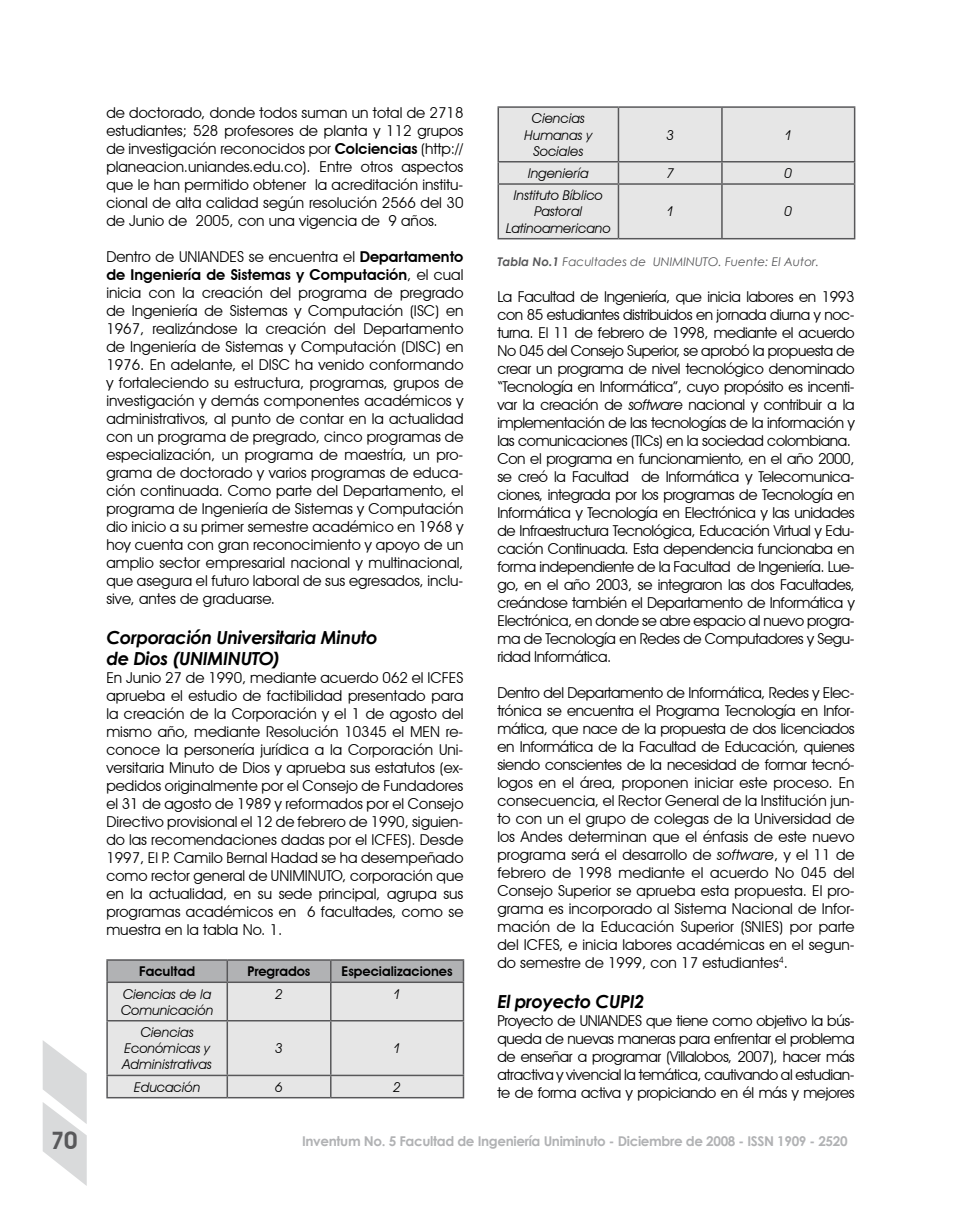
<style>
.page{position:relative;width:961px;height:1231px;background:#fff}
.page>*{position:absolute;margin:0;border:0;box-sizing:border-box;transform-origin:0 0}
.t1{font:600 24px "Avant Garde IT Cby BT";color:#58585a}
.t2{font:italic 700 18px/21.6px "Century Gothic";letter-spacing:-.025em;color:#000}
.t3{font:15px/18px "Avant Garde IT Cby BT";letter-spacing:-.025em;color:#000;text-align:justify}
.t4{font:italic 13.5px/16.2px "Avant Garde IT Cby BT";color:#000;text-align:center}
.t5{font:700 13.5px "Century Gothic";letter-spacing:-.025em;color:#b1b2b4}
.t6{font:600 13.5px "Avant Garde IT Cby BT";color:#000}
.t7{font:italic 12px "Century Gothic";color:#58585a}
.s1{font-weight:600}
.s2{font-weight:700}
.s3{font-style:italic}
</style>
<div class="page">
<svg style="left:43px;top:1040px;width:44px;height:146px"></svg>
<hr style="left:106px;top:959px;width:121px;height:1px;background:#58585a">
<hr style="left:106px;top:960px;width:2px;height:21px;background:#58585a">
<hr style="left:227px;top:959px;width:104px;height:1px;background:#58585a">
<hr style="left:331px;top:959px;width:133px;height:1px;background:#58585a">
<hr style="left:106px;top:981px;width:121px;height:2px;background:#58585a">
<hr style="left:106px;top:983px;width:2px;height:37px;background:#58585a">
<hr style="left:106px;top:1020px;width:121px;height:1px;background:#58585a">
<hr style="left:106px;top:1021px;width:2px;height:53px;background:#58585a">
<hr style="left:106px;top:1074px;width:121px;height:2px;background:#58585a">
<hr style="left:106px;top:1076px;width:2px;height:21px;background:#58585a">
<svg style="left:107px;top:960px;width:357px;height:137px;background:#d6d6d6"></svg>
<hr style="left:106px;top:1097px;width:121px;height:1px;background:#58585a">
<hr style="left:227px;top:1097px;width:104px;height:1px;background:#58585a">
<hr style="left:331px;top:1097px;width:133px;height:1px;background:#58585a">
<hr style="left:497px;top:106px;width:121px;height:2px;background:#58585a">
<hr style="left:497px;top:108px;width:2px;height:53px;background:#58585a">
<hr style="left:618px;top:106px;width:104px;height:2px;background:#58585a">
<hr style="left:722px;top:106px;width:133px;height:2px;background:#58585a">
<hr style="left:853px;top:108px;width:2px;height:53px;background:#58585a">
<hr style="left:497px;top:161px;width:121px;height:1px;background:#58585a">
<hr style="left:497px;top:162px;width:2px;height:21px;background:#58585a">
<hr style="left:722px;top:161px;width:133px;height:1px;background:#58585a">
<div style="left:498px;top:107px;width:356px;height:131px;background:#e6e6e6"></div>
<hr style="left:853px;top:162px;width:2px;height:21px;background:#58585a">
<hr style="left:497px;top:183px;width:121px;height:2px;background:#58585a">
<hr style="left:497px;top:185px;width:2px;height:53px;background:#58585a">
<hr style="left:618px;top:183px;width:104px;height:2px;background:#58585a">
<hr style="left:617px;top:185px;width:2px;height:53px;background:#58585a">
<hr style="left:722px;top:183px;width:133px;height:2px;background:#58585a">
<hr style="left:721px;top:185px;width:1px;height:53px;background:#58585a">
<hr style="left:853px;top:185px;width:2px;height:53px;background:#58585a">
<hr style="left:497px;top:238px;width:121px;height:1px;background:#58585a">
<hr style="left:618px;top:238px;width:104px;height:1px;background:#58585a">
<hr style="left:722px;top:238px;width:133px;height:1px;background:#58585a">
<p class="t3" style="left:106px;top:103px;width:358px">de doctorado, donde todos suman un total de 2718 estudiantes; 528 profesores de planta y 112 grupos de investigación reconocidos por <span class="s1">Colciencias</span> (http:// planeacion.uniandes.edu.co). Entre otros aspectos que le han permitido obtener la acreditación institu&shy;cional de alta calidad según resolución 2566 del 30 de Junio de 2005, con una vigencia de 9 años.</p>
<p class="t3" style="left:106px;top:247px;width:358px">Dentro de UNIANDES se encuentra el <span class="s1">Departamento de Ingeniería de Sistemas y Computación</span>, el cual inicia con la creación del programa de pregrado de Ingeniería de Sistemas y Computación (ISC) en 1967, realizándose la creación del Departamento de Ingeniería de Sistemas y Computación (DISC) en 1976. En adelante, el DISC ha venido conformando y fortaleciendo su estructura, programas, grupos de investigación y demás componentes académicos y administrativos, al punto de contar en la actualidad con un programa de pregrado, cinco programas de especialización, un programa de maestría, un pro&shy;grama de doctorado y varios programas de educa&shy;ción continuada. Como parte del Departamento, el programa de Ingeniería de Sistemas y Computación dio inicio a su primer semestre académico en 1968 y hoy cuenta con gran reconocimiento y apoyo de un amplio sector empresarial nacional y multinacional, que asegura el futuro laboral de sus egresados, inclu&shy;sive, antes de graduarse.</p>
<p class="t2" style="left:106px;top:625px;width:273px">Corporación Universitaria Minuto de Dios (UNIMINUTO)</p>
<p class="t3" style="left:106px;top:668px;width:358px">En Junio 27 de 1990, mediante acuerdo 062 el ICFES aprueba el estudio de factibilidad presentado para la creación de la Corporación y el 1 de agosto del mismo año, mediante Resolución 10345 el MEN re&shy;conoce la personería jurídica a la Corporación Uni&shy;versitaria Minuto de Dios y aprueba sus estatutos (ex&shy;pedidos originalmente por el Consejo de Fundadores el 31 de agosto de 1989 y reformados por el Consejo Directivo provisional el 12 de febrero de 1990, siguien&shy;do las recomendaciones dadas por el ICFES). Desde 1997, El P. Camilo Bernal Hadad se ha desempeñado como rector general de UNIMINUTO, corporación que en la actualidad, en su sede principal, agrupa sus programas académicos en 6 facultades, como se muestra en la tabla No. 1.</p>
<p class="t6" style="left:139px;top:963px;width:57px">Facultad</p>
<p class="t6" style="left:247px;top:963px;width:64px">Pregrados</p>
<p class="t6" style="left:341px;top:963px;width:112px">Especializaciones</p>
<p class="t4" style="left:121px;top:985px;width:94px;text-align:left">Ciencias de la<br>Comunicación</p>
<p class="t4" style="left:275px;top:985px;width:9px">2</p>
<p class="t4" style="left:393px;top:985px;width:9px">1</p>
<p class="t4" style="left:122px;top:1024px;width:91px">Ciencias<br>Económicas y<br>Administrativas</p>
<p class="t4" style="left:275px;top:1040px;width:9px">3</p>
<p class="t4" style="left:393px;top:1040px;width:9px">1</p>
<p class="t4" style="left:134px;top:1078px;width:68px">Educación</p>
<p class="t4" style="left:275px;top:1078px;width:9px">6</p>
<p class="t4" style="left:393px;top:1078px;width:9px">2</p>
<p class="t4" style="left:524px;top:110px;width:69px">Ciencias<br>Humanas y<br>Sociales</p>
<p class="t4" style="left:666px;top:126px;width:9px">3</p>
<p class="t4" style="left:784px;top:126px;width:9px">1</p>
<p class="t4" style="left:528px;top:165px;width:62px">Ingeniería</p>
<p class="t4" style="left:666px;top:165px;width:9px">7</p>
<p class="t4" style="left:784px;top:165px;width:9px">0</p>
<p class="t4" style="left:506px;top:187px;width:106px">Instituto Bíblico<br>Pastoral<br>Latinoamericano</p>
<p class="t4" style="left:666px;top:203px;width:9px">1</p>
<p class="t4" style="left:784px;top:203px;width:9px">0</p>
<p class="t7" style="left:497px;top:253px;width:323px"><span class="s2">Tabla No.1</span> Facultades de UNIMINUTO. Fuente: El Autor.</p>
<p class="t3" style="left:497px;top:287px;width:359px;text-align:left">La Facultad de Ingeniería, que inicia labores en 1993 con 85 estudiantes distribuidos en jornada diurna y noc&shy;turna. El 11 de febrero de 1998, mediante el acuerdo No 045 del Consejo Superior, se aprobó la propuesta de crear un programa de nivel tecnológico denominado “Tecnología en Informática”, cuyo propósito es incenti&shy;var la creación de <span class="s3">software</span> nacional y contribuir a la implementación de las tecnologías de la información y las comunicaciones (TICs) en la sociedad colombiana.<br>Con el programa en funcionamiento, en el año 2000, se creó la Facultad de Informática y Telecomunica&shy;ciones, integrada por los programas de Tecnología en Informática y Tecnología en Electrónica y las unidades de Infraestructura Tecnológica, Educación Virtual y Edu&shy;cación Continuada. Esta dependencia funcionaba en forma independiente de la Facultad de Ingeniería. Lue&shy;go, en el año 2003, se integraron las dos Facultades, creándose también el Departamento de Informática y Electrónica, en donde se abre espacio al nuevo progra&shy;ma de Tecnología en Redes de Computadores y Segu&shy;ridad Informática.</p>
<p class="t3" style="left:497px;top:683px;width:358px">Dentro del Departamento de Informática, Redes y Elec&shy;trónica se encuentra el Programa Tecnología en Infor&shy;mática, que nace de la propuesta de dos licenciados en Informática de la Facultad de Educación, quienes siendo conscientes de la necesidad de formar tecnó&shy;logos en el área, proponen iniciar este proceso. En consecuencia, el Rector General de la Institución jun&shy;to con un el grupo de colegas de la Universidad de los Andes determinan que el énfasis de este nuevo programa será el desarrollo de <span class="s3">software</span>, y el 11 de febrero de 1998 mediante el acuerdo No 045 del Consejo Superior se aprueba esta propuesta. El pro&shy;grama es incorporado al Sistema Nacional de Infor&shy;mación de la Educación Superior (SNIES) por parte del ICFES, e inicia labores académicas en el segun&shy;do semestre de 1999, con 17 estudiantes<sup>4</sup>.</p>
<p class="t2" style="left:497px;top:989px;width:148px">El proyecto CUPI2</p>
<p class="t3" style="left:497px;top:1011px;width:358px">Proyecto de UNIANDES que tiene como objetivo la bús&shy;queda de nuevas maneras para enfrentar el problema de enseñar a programar (Villalobos, 2007), hacer más atractiva y vivencial la temática, cautivando al estudian&shy;te de forma activa y propiciando en él más y mejores</p>
<h1 class="t1" style="left:50px;top:1125px;width:29px">70</h1>
<p class="t5" style="left:302px;top:1130px;width:547px">Inventum No. 5 Facultad de Ingeniería Uniminuto - Diciembre de 2008 - ISSN 1909 - 2520</p>
</div>
